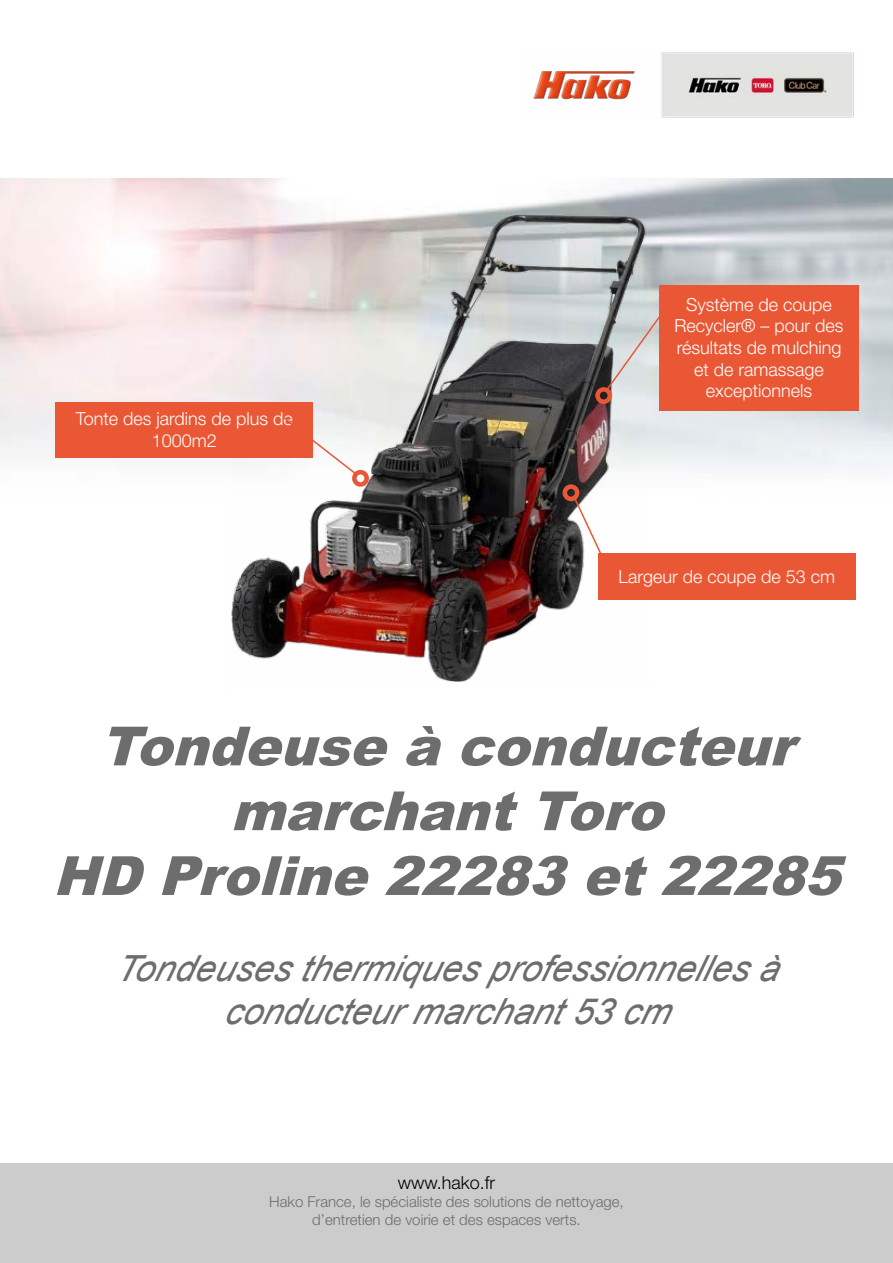
<style>
.page{position:relative;width:893px;height:1263px;background:#fff}
.page>*{position:absolute;margin:0;border:0;box-sizing:border-box;transform-origin:0 0}
.t1{font:italic 900 54px/64.8px "Arial";color:#6d6d6d;text-align:center}
.t2{font:italic 36px/43.2px "Arial";color:#6d6d6d;text-align:center}
.t3{font:300 18px/21.6px "Helvetica Neue LT Std";color:#fff;text-align:center}
.t4{font:300 18px "Helvetica Neue LT Std";color:#000}
.t5{font:300 15px/18px "Helvetica Neue LT Std";color:#6d6d6d;text-align:center}
</style>
<div class="page">
<img style="left:0;top:179px;width:893px;height:292px">
<img style="left:164px;top:178px;width:542px;height:504px">
<img style="left:533px;top:52px;width:321px;height:66px">
<div style="left:659px;top:285px;width:200px;height:125px;background:#ea5735"></div>
<div style="left:598px;top:553px;width:258px;height:47px;background:#ea5735"></div>
<div style="left:55px;top:402px;width:258px;height:55px;background:#ea5735"></div>
<svg style="left:605px;top:314px;width:54px;height:78px"></svg>
<svg style="left:572px;top:495px;width:50px;height:102px"></svg>
<svg style="left:282px;top:416px;width:77px;height:61px"></svg>
<div style="left:595px;top:387px;width:17px;height:17px;border:4px solid #ea5735;border-radius:50%"></div>
<div style="left:562px;top:484px;width:18px;height:17px;border:4px solid #ea5735;border-radius:6px"></div>
<div style="left:352px;top:470px;width:17px;height:17px;border:4px solid #ea5735;border-radius:50%"></div>
<div style="left:0;top:1163px;width:893px;height:100px;background:#cdcccc"></div>
<p class="t3" style="left:76px;top:407px;width:219px">Tonte des jardins de plus de<br>1000m2</p>
<p class="t3" style="left:674px;top:293px;width:171px">Système de coupe<br>Recycler® – pour des résultats de mulching et de ramassage exceptionnels</p>
<p class="t3" style="left:618px;top:565px;width:218px">Largeur de coupe de 53 cm</p>
<h1 class="t1" style="left:53px;top:712px;width:809px">Tondeuseàconducteur marchantToro<br>HD Proline22283et22285</h1>
<h2 class="t2" style="left:115px;top:947px;width:677px">Tondeusesthermiquesprofessionnellesà conducteurmarchant53cm</h2>
<p class="t4" style="left:398px;top:1171px;width:99px">www.hako.fr</p>
<p class="t5" style="left:269px;top:1192px;width:356px">Hako France, le spécialiste des solutions de nettoyage, d’entretien de voirie et des espaces verts.</p>
</div>
